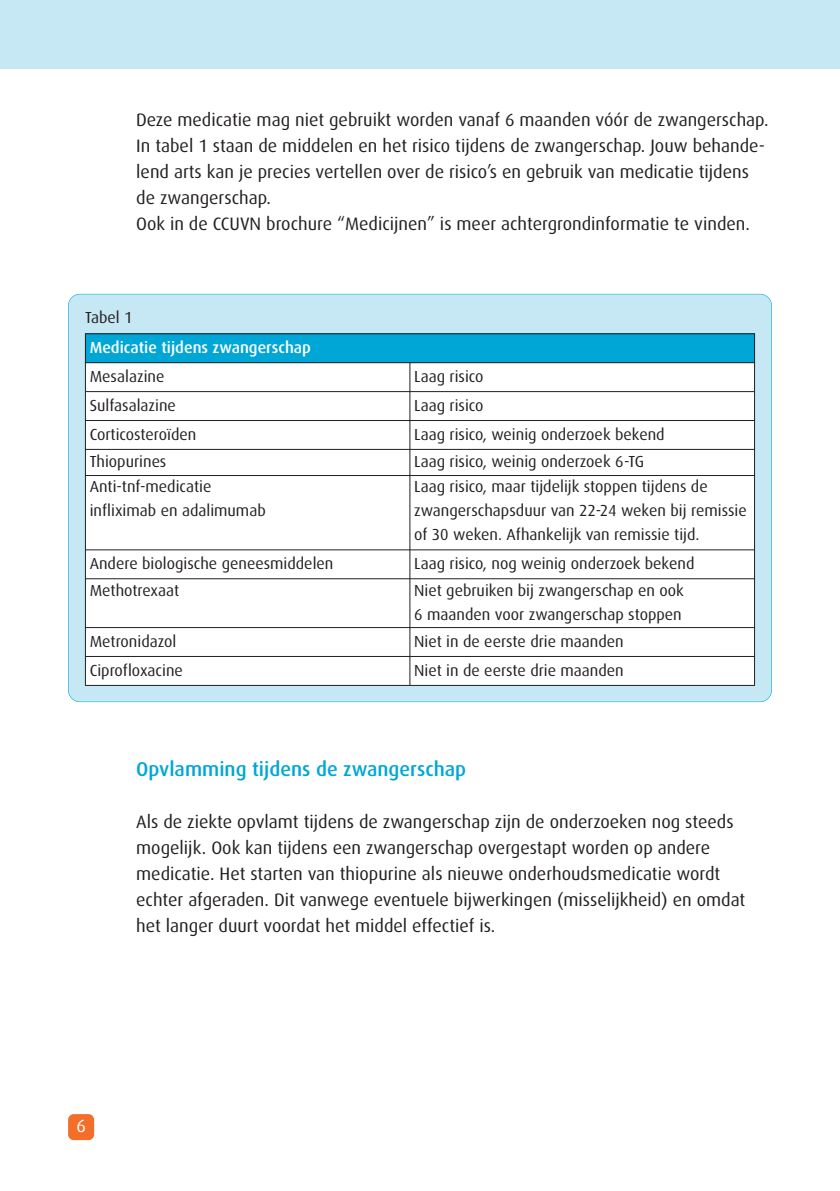
<style>
.page{position:relative;width:840px;height:1191px;background:#fff}
.page>*{position:absolute;margin:0;border:0;box-sizing:border-box;transform-origin:0 0}
.t1{font:500 20px "Dax";color:#00a7d6}
.t2{font:18px/26px "Dax";color:#231f20}
.t3{font:18px "Dax";color:#fff}
.t4{font:16px/24px "Dax";color:#231f20}
.t5{font:500 16px "Dax";color:#fff}
</style>
<div class="page">
<div style="left:68px;top:1114px;width:26px;height:26px;background:#f36e28;border-radius:6px"></div>
<div style="left:0;top:0;width:839px;height:68px;background:#c6e8f5"></div>
<div style="left:69px;top:294px;width:701px;height:407px;background:#c6e8f5;border-radius:11px"></div>
<div style="left:85px;top:333px;width:669px;height:30px;background:#00a7d6"></div>
<div style="left:85px;top:363px;width:324px;height:28px;background:#fff"></div>
<div style="left:409px;top:363px;width:345px;height:28px;background:#fff"></div>
<div style="left:85px;top:391px;width:324px;height:29px;background:#fff"></div>
<div style="left:409px;top:391px;width:345px;height:29px;background:#fff"></div>
<div style="left:85px;top:420px;width:324px;height:29px;background:#fff"></div>
<div style="left:409px;top:420px;width:345px;height:29px;background:#fff"></div>
<div style="left:85px;top:449px;width:324px;height:26px;background:#fff"></div>
<div style="left:409px;top:449px;width:345px;height:26px;background:#fff"></div>
<div style="left:85px;top:475px;width:324px;height:75px;background:#fff"></div>
<div style="left:409px;top:475px;width:345px;height:75px;background:#fff"></div>
<div style="left:85px;top:550px;width:324px;height:29px;background:#fff"></div>
<div style="left:409px;top:550px;width:345px;height:29px;background:#fff"></div>
<div style="left:85px;top:579px;width:324px;height:48px;background:#fff"></div>
<div style="left:409px;top:579px;width:345px;height:48px;background:#fff"></div>
<div style="left:85px;top:627px;width:324px;height:29px;background:#fff"></div>
<div style="left:409px;top:627px;width:345px;height:29px;background:#fff"></div>
<div style="left:85px;top:656px;width:324px;height:29px;background:#fff"></div>
<div style="left:409px;top:656px;width:345px;height:29px;background:#fff"></div>
<hr style="left:85px;top:333px;width:1px;height:352px;background:#231f20">
<hr style="left:409px;top:362px;width:1px;height:323px;background:#231f20">
<hr style="left:753px;top:333px;width:1px;height:352px;background:#231f20">
<hr style="left:85px;top:333px;width:669px;height:1px;background:#231f20">
<hr style="left:85px;top:362px;width:669px;height:1px;background:#231f20">
<hr style="left:85px;top:391px;width:669px;height:1px;background:#231f20">
<hr style="left:85px;top:420px;width:669px;height:1px;background:#231f20">
<hr style="left:85px;top:449px;width:669px;height:1px;background:#231f20">
<hr style="left:85px;top:475px;width:669px;height:1px;background:#231f20">
<hr style="left:85px;top:549px;width:669px;height:1px;background:#231f20">
<hr style="left:85px;top:578px;width:669px;height:1px;background:#231f20">
<hr style="left:85px;top:627px;width:669px;height:1px;background:#231f20">
<hr style="left:85px;top:656px;width:669px;height:1px;background:#231f20">
<hr style="left:85px;top:685px;width:669px;height:1px;background:#231f20">
<p class="t2" style="left:136px;top:108px;width:633px">Deze medicatie mag niet gebruikt worden vanaf 6 maanden vóór de zwangerschap.<br>In tabel 1 staan de middelen en het risico tijdens de zwangerschap. Jouw behande&shy;lend arts kan je precies vertellen over de risico’s en gebruik van medicatie tijdens de zwangerschap.<br>Ook in de CCUVN brochure “Medicijnen” is meer achtergrondinformatie te vinden.</p>
<p class="t4" style="left:85px;top:307px;width:49px">Tabel 1</p>
<p class="t5" style="left:90px;top:340px;width:223px">Medicatie tijdens zwangerschap</p>
<p class="t4" style="left:90px;top:365px;width:76px">Mesalazine</p>
<p class="t4" style="left:414px;top:365px;width:71px">Laag risico</p>
<p class="t4" style="left:90px;top:394px;width:88px">Sulfasalazine</p>
<p class="t4" style="left:414px;top:394px;width:71px">Laag risico</p>
<p class="t4" style="left:90px;top:423px;width:108px">Corticosteroïden</p>
<p class="t4" style="left:414px;top:423px;width:252px">Laag risico, weinig onderzoek bekend</p>
<p class="t4" style="left:90px;top:450px;width:78px">Thiopurines</p>
<p class="t4" style="left:414px;top:450px;width:231px">Laag risico, weinig onderzoek 6-TG</p>
<p class="t4" style="left:90px;top:476px;width:177px">Anti-tnf-medicatie infliximab en adalimumab</p>
<p class="t4" style="left:414px;top:476px;width:334px">Laag risico, maar tijdelijk stoppen tijdens de zwangerschapsduur van 22-24 weken bij remissie of 30 weken. Afhankelijk van remissie tijd.</p>
<p class="t4" style="left:90px;top:552px;width:245px">Andere biologische geneesmiddelen</p>
<p class="t4" style="left:414px;top:552px;width:281px">Laag risico, nog weinig onderzoek bekend</p>
<p class="t4" style="left:90px;top:579px;width:91px">Methotrexaat</p>
<p class="t4" style="left:414px;top:579px;width:271px">Niet gebruiken bij zwangerschap en ook<br>6 maanden voor zwangerschap stoppen</p>
<p class="t4" style="left:90px;top:630px;width:88px">Metronidazol</p>
<p class="t4" style="left:414px;top:630px;width:211px">Niet in de eerste drie maanden</p>
<p class="t4" style="left:90px;top:659px;width:95px">Ciprofloxacine</p>
<p class="t4" style="left:414px;top:659px;width:211px">Niet in de eerste drie maanden</p>
<p class="t1" style="left:136px;top:760px;width:331px">Opvlamming tijdens de zwangerschap</p>
<p class="t2" style="left:136px;top:810px;width:610px">Als de ziekte opvlamt tijdens de zwangerschap zijn de onderzoeken nog steeds mogelijk. Ook kan tijdens een zwangerschap overgestapt worden op andere medicatie. Het starten van thiopurine als nieuwe onderhoudsmedicatie wordt echter afgeraden. Dit vanwege eventuele bijwerkingen (misselijkheid) en omdat het langer duurt voordat het middel effectief is.</p>
<p class="t3" style="left:76px;top:1118px;width:11px">6</p>
</div>
